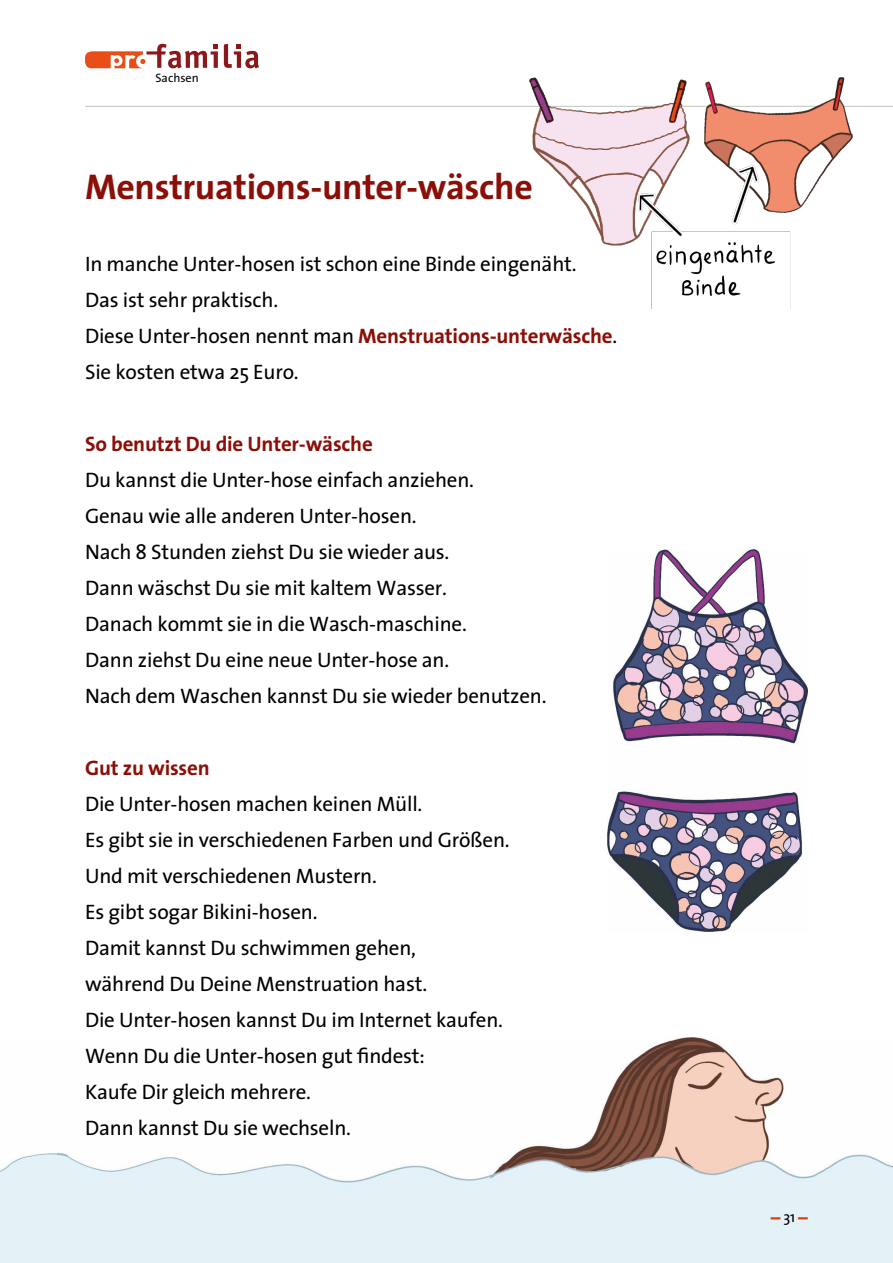
<style>
.page{position:relative;width:893px;height:1263px;background:#fff}
.page>*{position:absolute;margin:0;border:0;box-sizing:border-box;transform-origin:0 0}
.t1{font:36px "The Sans 7 Bold Plain";letter-spacing:-.01em;color:#8a0f08}
.t2{font:21px/36px "The Sans 5";letter-spacing:-.01em;color:#000}
.t3{font:21px "The Sans 7 Bold Plain";letter-spacing:-.01em;color:#8a0f08}
.t4{font:19.5px "The Sans 7 Bold Plain";color:#e84810}
.t5{font:12.3px "The Sans 5";color:#010203}
.s1{font-family:"The Sans 7 Bold Plain";color:#8a0f08}
.s2{font-family:"The Sans 5";font-size:15px;color:#000}
</style>
<div class="page">
<svg style="left:224px;top:44px;width:35px;height:24px"></svg>
<svg style="left:85px;top:44px;width:133px;height:24px"></svg>
<hr style="left:85px;top:106px;width:808px;height:1px;background:#c1c3bc">
<img style="left:0;top:1037px;width:893px;height:226px">
<img style="left:607px;top:550px;width:201px;height:382px">
<img style="left:529px;top:78px;width:323px;height:231px">
<p class="t5" style="left:155px;top:68px;width:45px">Sachsen</p>
<h1 class="t1" style="left:85px;top:157px;width:449px">Menstruations-unter-wäsche</h1>
<p class="t2" style="left:85px;top:245px;width:534px">In manche Unter-hosen ist schon eine Binde eingenäht.<br>Das ist sehr praktisch.<br>Diese Unter-hosen nennt man <span class="s1">Menstruations-unterwäsche</span>.<br>Sie kosten etwa 25 Euro.</p>
<p class="t3" style="left:85px;top:426px;width:289px">So benutzt Du die Unter-wäsche</p>
<p class="t2" style="left:85px;top:461px;width:463px">Du kannst die Unter-hose einfach anziehen.<br>Genau wie alle anderen Unter-hosen.<br>Nach 8 Stunden ziehst Du sie wieder aus.<br>Dann wäschst Du sie mit kaltem Wasser.<br>Danach kommt sie in die Wasch-maschine.<br>Dann ziehst Du eine neue Unter-hose an.<br>Nach dem Waschen kannst Du sie wieder benutzen.</p>
<p class="t3" style="left:85px;top:750px;width:126px">Gut zu wissen</p>
<p class="t2" style="left:85px;top:785px;width:426px">Die Unter-hosen machen keinen Müll.<br>Es gibt sie in verschiedenen Farben und Größen.<br>Und mit verschiedenen Mustern.<br>Es gibt sogar Bikini-hosen.<br>Damit kannst Du schwimmen gehen,<br>während Du Deine Menstruation hast.<br>Die Unter-hosen kannst Du im Internet kaufen.<br>Wenn Du die Unter-hosen gut findest:<br>Kaufe Dir gleich mehrere.<br>Dann kannst Du sie wechseln.</p>
<p class="t4" style="left:771px;top:1201px;width:39px">– <span class="s2">31</span> –</p>
</div>
